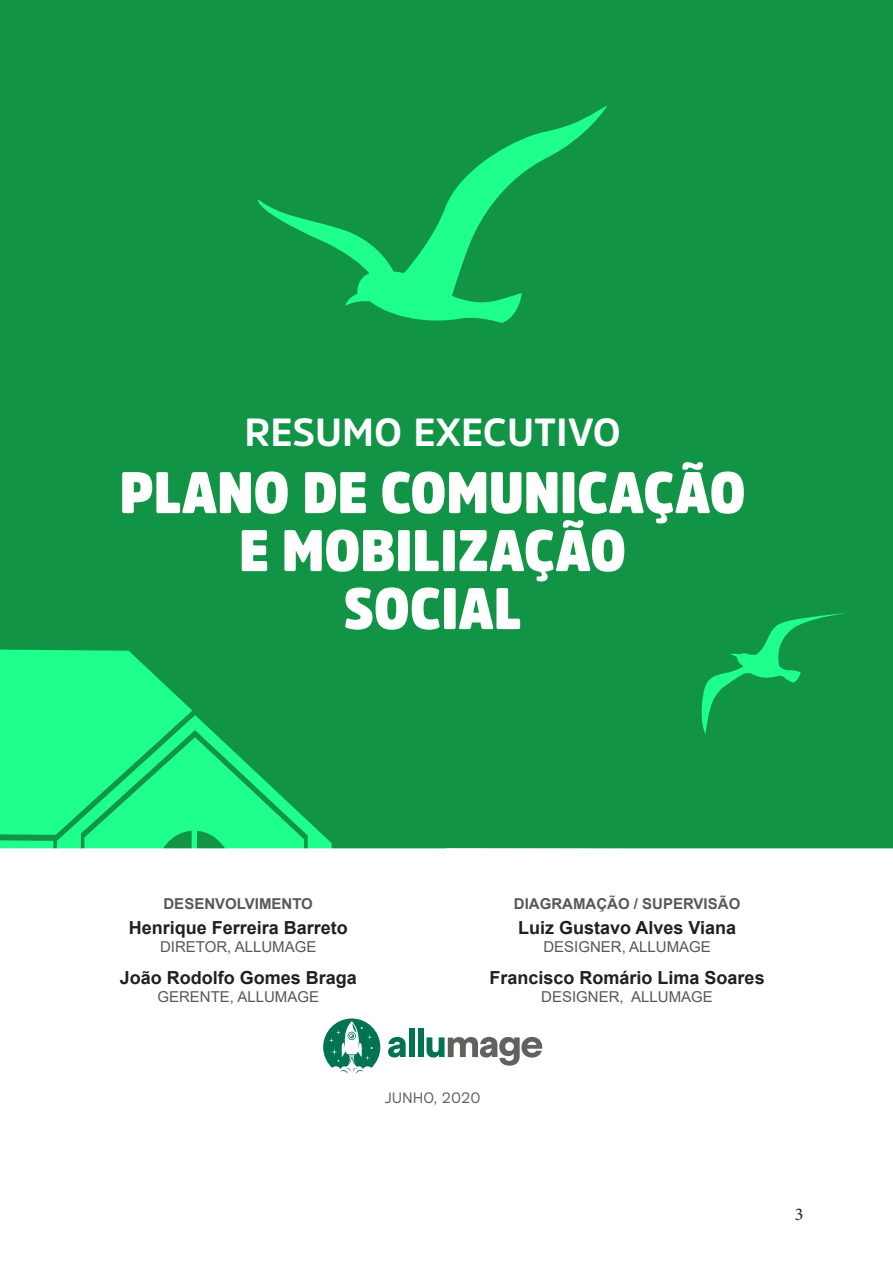
<style>
.page{position:relative;width:893px;height:1263px;background:#fff}
.page>*{position:absolute;margin:0;border:0;box-sizing:border-box;transform-origin:0 0}
.t1{font:900 57.9px "Amsi Pro Narw";color:#fff}
.t2{font:700 39px "Amsi Pro";color:#fff}
.t3{font:700 18px "Arial";color:#231f20}
.t4{font:18px "Minion Pro";color:#231f20}
.t5{font:15px "Arial";color:#57585a}
.t6{font:700 15px "Arial";color:#57585a}
.t7{font:15px "Amsi Pro";color:#60615f}
</style>
<div class="page">
<div style="left:0;top:0;width:893px;height:848px;background:#119446"></div>
<svg style="left:257px;top:105px;width:350px;height:218px;background:#13a853"></svg>
<svg style="left:701px;top:612px;width:149px;height:122px;background:#12a24f"></svg>
<svg style="left:0;top:647px;width:380px;height:427px"></svg>
<svg style="left:388px;top:1037px;width:18px;height:20px"></svg>
<div style="left:409px;top:1028px;width:5px;height:29px;background:#007352"></div>
<div style="left:418px;top:1028px;width:6px;height:29px;background:#007352"></div>
<svg style="left:427px;top:1037px;width:115px;height:29px"></svg>
<p class="t2" style="left:245px;top:405px;width:378px">RESUMO EXECUTIVO</p>
<p class="t1" style="left:120px;top:453px;width:627px">PLANO DE COMUNICAÇÃO</p>
<p class="t1" style="left:239px;top:511px;width:388px">E MOBILIZAÇÃO</p>
<p class="t1" style="left:344px;top:569px;width:180px">SOCIAL</p>
<p class="t6" style="left:163px;top:893px;width:151px">DESENVOLVIMENTO</p>
<p class="t6" style="left:514px;top:893px;width:228px">DIAGRAMAÇÃO / SUPERVISÃO</p>
<p class="t3" style="left:129px;top:914px;width:221px">Henrique Ferreira Barreto</p>
<p class="t5" style="left:160px;top:936px;width:158px">DIRETOR, ALLUMAGE</p>
<p class="t3" style="left:120px;top:965px;width:239px">João Rodolfo Gomes Braga</p>
<p class="t5" style="left:157px;top:986px;width:163px">GERENTE, ALLUMAGE</p>
<p class="t3" style="left:518px;top:914px;width:220px">Luiz Gustavo Alves Viana</p>
<p class="t5" style="left:543px;top:936px;width:169px">DESIGNER, ALLUMAGE</p>
<p class="t3" style="left:490px;top:965px;width:277px">Francisco Romário Lima Soares</p>
<p class="t5" style="left:541px;top:986px;width:173px">DESIGNER, ALLUMAGE</p>
<p class="t7" style="left:385px;top:1088px;width:97px">JUNHO, 2020</p>
<p class="t4" style="left:795px;top:1202px;width:10px">3</p>
</div>
